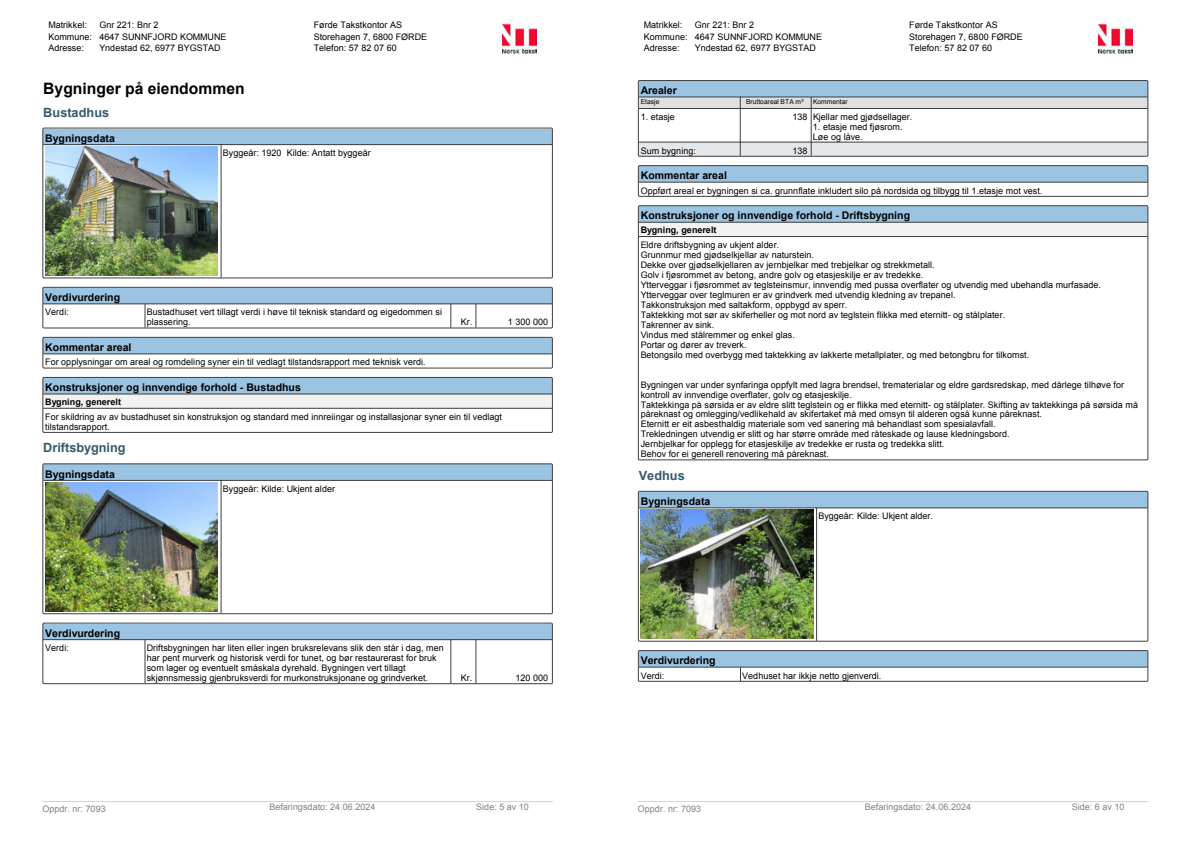
<style>
.page{position:relative;width:1191px;height:842px;background:#fff}
.page>*{position:absolute;margin:0;border:0;box-sizing:border-box;transform-origin:0 0}
.t1{font:700 15.7px "Arial";color:#000}
.t2{font:700 12.7px "Arial";color:#35586c}
.t3{font:700 10.6px "Arial";color:#000}
.t4{font:9px/10px "Arial";color:#000}
.t5{font:9px "Arial";color:#808080}
.t6{font:700 9px "Arial";color:#000}
.t7{font:6.7px "Arial";color:#000}
</style>
<div class="page">
<img style="left:502px;top:23px;width:34px;height:31px">
<hr style="left:42px;top:801px;width:511px;height:1px;background:#d3d3d3">
<img style="left:42px;top:127px;width:511px;height:152px">
<svg style="left:42px;top:286px;width:511px;height:43px"></svg>
<svg style="left:42px;top:336px;width:511px;height:33px"></svg>
<svg style="left:42px;top:377px;width:511px;height:56px"></svg>
<img style="left:42px;top:463px;width:511px;height:152px">
<svg style="left:42px;top:622px;width:511px;height:63px"></svg>
<img style="left:1098px;top:23px;width:34px;height:31px">
<hr style="left:638px;top:801px;width:510px;height:1px;background:#d3d3d3">
<svg style="left:637px;top:80px;width:511px;height:77px"></svg>
<svg style="left:637px;top:165px;width:511px;height:32px"></svg>
<svg style="left:637px;top:205px;width:511px;height:256px"></svg>
<img style="left:637px;top:490px;width:511px;height:152px">
<svg style="left:637px;top:650px;width:511px;height:32px"></svg>
<p class="t4" style="left:48px;top:20px;width:40px">Matrikkel:</p>
<p class="t4" style="left:99px;top:20px;width:61px">Gnr 221: Bnr 2</p>
<p class="t4" style="left:314px;top:20px;width:90px">Førde Takstkontor AS</p>
<p class="t4" style="left:48px;top:31px;width:180px">Kommune: 4647 SUNNFJORD KOMMUNE</p>
<p class="t4" style="left:314px;top:31px;width:115px">Storehagen 7, 6800 FØRDE</p>
<p class="t4" style="left:48px;top:43px;width:37px">Adresse:</p>
<p class="t4" style="left:99px;top:43px;width:123px">Yndestad 62, 6977 BYGSTAD</p>
<p class="t4" style="left:314px;top:43px;width:84px">Telefon: 57 82 07 60</p>
<h1 class="t1" style="left:43px;top:77px;width:203px">Bygninger på eiendommen</h1>
<h2 class="t2" style="left:43px;top:103px;width:67px">Bustadhus</h2>
<p class="t3" style="left:45px;top:131px;width:71px">Bygningsdata</p>
<p class="t4" style="left:223px;top:148px;width:149px">Byggeår: 1920 Kilde: Antatt byggeår</p>
<p class="t3" style="left:45px;top:290px;width:76px">Verdivurdering</p>
<p class="t4" style="left:45px;top:307px;width:25px">Verdi:</p>
<p class="t4" style="left:147px;top:307px;width:297px">Bustadhuset vert tillagt verdi i høve til teknisk standard og eigedommen si plassering.</p>
<p class="t4" style="left:461px;top:317px;width:13px">Kr.</p>
<p class="t4" style="left:508px;top:317px;width:42px">1 300 000</p>
<p class="t3" style="left:45px;top:340px;width:88px">Kommentar areal</p>
<p class="t4" style="left:45px;top:357px;width:382px">For opplysningar om areal og romdeling syner ein til vedlagt tilstandsrapport med teknisk verdi.</p>
<p class="t3" style="left:45px;top:380px;width:257px">Konstruksjoner og innvendige forhold - Bustadhus</p>
<p class="t6" style="left:45px;top:395px;width:77px">Bygning, generelt</p>
<p class="t4" style="left:45px;top:412px;width:458px">For skildring av av bustadhuset sin konstruksjon og standard med innreiingar og installasjonar syner ein til vedlagt tilstandsrapport.</p>
<h2 class="t2" style="left:43px;top:439px;width:84px">Driftsbygning</h2>
<p class="t3" style="left:45px;top:466px;width:71px">Bygningsdata</p>
<p class="t4" style="left:223px;top:484px;width:114px">Byggeår: Kilde: Ukjent alder</p>
<p class="t3" style="left:45px;top:626px;width:76px">Verdivurdering</p>
<p class="t4" style="left:45px;top:643px;width:25px">Verdi:</p>
<p class="t4" style="left:147px;top:643px;width:298px">Driftsbygningen har liten eller ingen bruksrelevans slik den står i dag, men har pent murverk og historisk verdi for tunet, og bør restaurerast for bruk som lager og eventuelt småskala dyrehald. Bygningen vert tillagt skjønnsmessig gjenbruksverdi for murkonstruksjonane og grindverket.</p>
<p class="t4" style="left:461px;top:673px;width:13px">Kr.</p>
<p class="t4" style="left:515px;top:673px;width:34px">120 000</p>
<p class="t5" style="left:42px;top:802px;width:65px">Oppdr. nr: 7093</p>
<p class="t5" style="left:269px;top:801px;width:108px">Befaringsdato: 24.06.2024</p>
<p class="t5" style="left:476px;top:801px;width:54px">Side: 5 av 10</p>
<p class="t4" style="left:644px;top:20px;width:40px">Matrikkel:</p>
<p class="t4" style="left:695px;top:20px;width:61px">Gnr 221: Bnr 2</p>
<p class="t4" style="left:909px;top:20px;width:90px">Førde Takstkontor AS</p>
<p class="t4" style="left:644px;top:31px;width:180px">Kommune: 4647 SUNNFJORD KOMMUNE</p>
<p class="t4" style="left:909px;top:31px;width:115px">Storehagen 7, 6800 FØRDE</p>
<p class="t4" style="left:644px;top:43px;width:37px">Adresse:</p>
<p class="t4" style="left:695px;top:43px;width:123px">Yndestad 62, 6977 BYGSTAD</p>
<p class="t4" style="left:909px;top:43px;width:84px">Telefon: 57 82 07 60</p>
<p class="t3" style="left:641px;top:83px;width:38px">Arealer</p>
<p class="t7" style="left:641px;top:97px;width:20px">Etasje</p>
<p class="t7" style="left:746px;top:97px;width:59px">Bruttoareal BTA m²</p>
<p class="t7" style="left:813px;top:97px;width:36px">Kommentar</p>
<p class="t4" style="left:641px;top:112px;width:36px">1. etasje</p>
<p class="t4" style="left:792px;top:112px;width:121px">138 Kjellar med gjødsellager.</p>
<p class="t4" style="left:813px;top:122px;width:91px">1. etasje med fjøsrom.<br>Løe og låve.</p>
<p class="t4" style="left:641px;top:145px;width:57px">Sum bygning:</p>
<p class="t4" style="left:792px;top:145px;width:17px">138</p>
<p class="t3" style="left:641px;top:168px;width:88px">Kommentar areal</p>
<p class="t4" style="left:641px;top:185px;width:403px">Oppført areal er bygningen si ca. grunnflate inkludert silo på nordsida og tilbygg til 1.etasje mot vest.</p>
<p class="t3" style="left:641px;top:208px;width:271px">Konstruksjoner og innvendige forhold - Driftsbygning</p>
<p class="t6" style="left:641px;top:223px;width:77px">Bygning, generelt</p>
<p class="t4" style="left:641px;top:240px;width:462px">Eldre driftsbygning av ukjent alder.<br>Grunnmur med gjødselkjellar av naturstein.<br>Dekke over gjødselkjellaren av jernbjelkar med trebjelkar og strekkmetall.<br>Golv i fjøsrommet av betong, andre golv og etasjeskilje er av tredekke.<br>Ytterveggar i fjøsrommet av teglsteinsmur, innvendig med pussa overflater og utvendig med ubehandla murfasade.<br>Ytterveggar over teglmuren er av grindverk med utvendig kledning av trepanel.<br>Takkonstruksjon med saltakform, oppbygd av sperr.<br>Taktekking mot sør av skiferheller og mot nord av teglstein flikka med eternitt- og stålplater.<br>Takrenner av sink.<br>Vindus med stålremmer og enkel glas.<br>Portar og dører av treverk.<br>Betongsilo med overbygg med taktekking av lakkerte metallplater, og med betongbru for tilkomst.</p>
<p class="t4" style="left:641px;top:379px;width:499px">Bygningen var under synfaringa oppfylt med lagra brendsel, trematerialar og eldre gardsredskap, med dårlege tilhøve for kontroll av innvendige overflater, golv og etasjeskilje.<br>Taktekkinga på sørsida er av eldre slitt teglstein og er flikka med eternitt- og stålplater. Skifting av taktekkinga på sørsida må påreknast og omlegging/vedlikehald av skifertaket må med omsyn til alderen også kunne påreknast.<br>Eternitt er eit asbesthaldig materiale som ved sanering må behandlast som spesialavfall.<br>Trekledningen utvendig er slitt og har større område med råteskade og lause kledningsbord.<br>Jernbjelkar for opplegg for etasjeskilje av tredekke er rusta og tredekka slitt.<br>Behov for ei generell renovering må påreknast.</p>
<h2 class="t2" style="left:639px;top:466px;width:47px">Vedhus</h2>
<p class="t3" style="left:641px;top:494px;width:71px">Bygningsdata</p>
<p class="t4" style="left:818px;top:511px;width:116px">Byggeår: Kilde: Ukjent alder.</p>
<p class="t3" style="left:641px;top:653px;width:76px">Verdivurdering</p>
<p class="t4" style="left:641px;top:670px;width:25px">Verdi:</p>
<p class="t4" style="left:742px;top:670px;width:141px">Vedhuset har ikkje netto gjenverdi.</p>
<p class="t5" style="left:638px;top:802px;width:65px">Oppdr. nr: 7093</p>
<p class="t5" style="left:865px;top:801px;width:108px">Befaringsdato: 24.06.2024</p>
<p class="t5" style="left:1071px;top:801px;width:54px">Side: 6 av 10</p>
</div>
